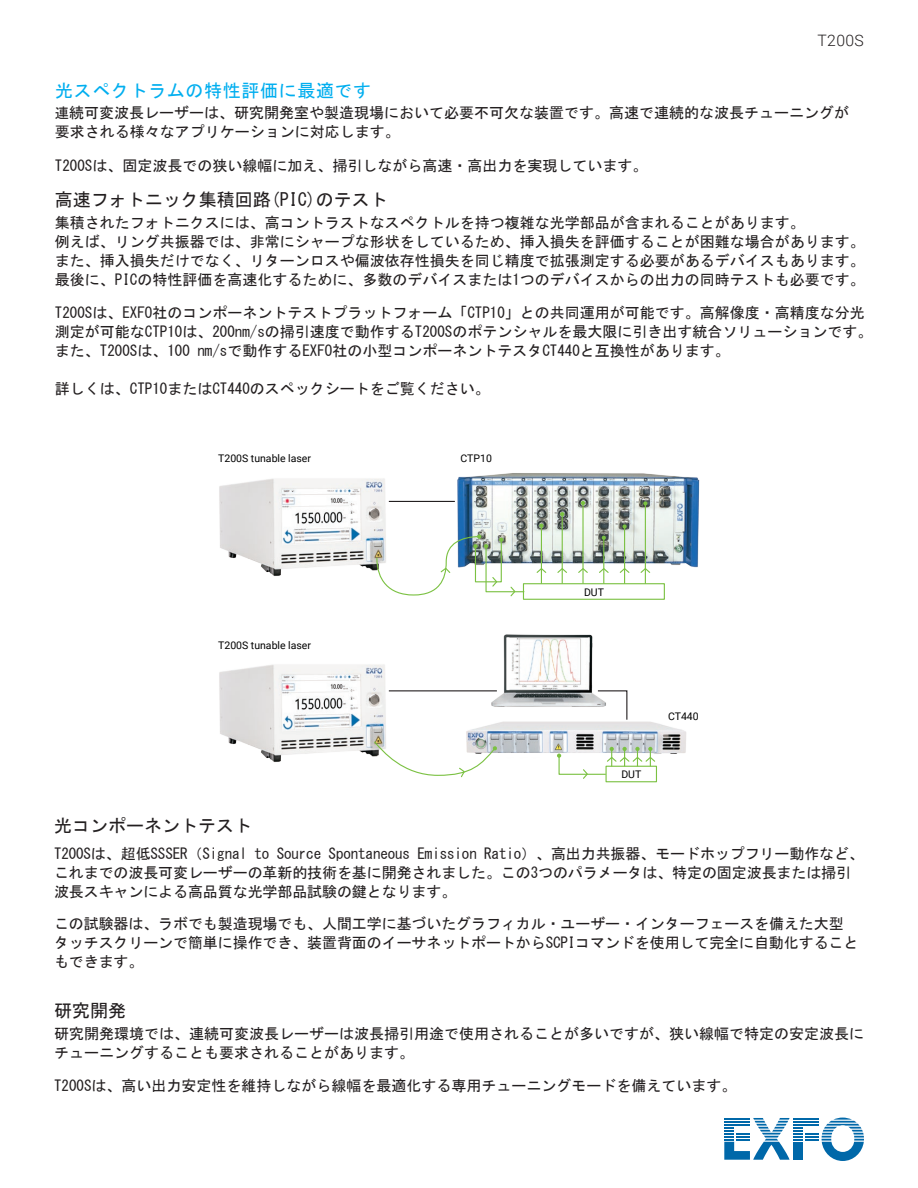
<style>
.page{position:relative;width:918px;height:1188px;background:#fff}
.page>*{position:absolute;margin:0;border:0;box-sizing:border-box;transform-origin:0 0}
.t1{font:18px "MS Gothic";color:#231f20}
.t2{font:18px "MS Gothic";letter-spacing:.035em;color:#00aeef}
.t3{font:300 15.75px "Roboto";letter-spacing:.025em;color:#231f20}
.t4{font:15px/18.9px "MS Gothic";color:#231f20}
.t5{font:10.5px "Roboto";color:#000101}
.s1{font-size:14.25px}
</style>
<div class="page">
<svg style="left:724px;top:1118px;width:140px;height:43px"></svg>
<hr style="left:724px;top:1124px;width:26px;height:2px;background:#0068a9">
<img style="left:219px;top:478px;width:180px;height:98px">
<hr style="left:389px;top:501px;width:65px;height:1px;background:#231f20">
<img style="left:444px;top:473px;width:256px;height:126px">
<svg style="left:376px;top:534px;width:149px;height:63px"></svg>
<div style="left:523px;top:583px;width:142px;height:17px;border:1px solid #7bc142"></div>
<svg style="left:536px;top:567px;width:11px;height:7px"></svg>
<hr style="left:541px;top:526px;width:1px;height:57px;background:#7bc142">
<svg style="left:539px;top:524px;width:5px;height:4px"></svg>
<svg style="left:556px;top:567px;width:12px;height:7px"></svg>
<hr style="left:562px;top:514px;width:1px;height:69px;background:#7bc142">
<svg style="left:560px;top:512px;width:4px;height:4px"></svg>
<svg style="left:577px;top:567px;width:12px;height:7px"></svg>
<hr style="left:582px;top:503px;width:2px;height:80px;background:#7bc142">
<svg style="left:581px;top:501px;width:4px;height:4px"></svg>
<svg style="left:598px;top:567px;width:12px;height:7px"></svg>
<hr style="left:603px;top:538px;width:1px;height:45px;background:#7bc142">
<svg style="left:602px;top:536px;width:4px;height:4px"></svg>
<svg style="left:619px;top:567px;width:11px;height:7px"></svg>
<hr style="left:624px;top:526px;width:1px;height:57px;background:#7bc142">
<svg style="left:622px;top:524px;width:5px;height:5px"></svg>
<svg style="left:639px;top:567px;width:12px;height:7px"></svg>
<hr style="left:645px;top:503px;width:1px;height:80px;background:#7bc142">
<svg style="left:643px;top:501px;width:4px;height:5px"></svg>
<img style="left:219px;top:664px;width:180px;height:98px">
<svg style="left:609px;top:690px;width:19px;height:19px"></svg>
<hr style="left:389px;top:690px;width:107px;height:1px;background:#231f20">
<img style="left:466px;top:709px;width:220px;height:57px">
<svg style="left:373px;top:740px;width:124px;height:38px"></svg>
<div style="left:606px;top:766px;width:51px;height:16px;border:1px solid #7bc142"></div>
<svg style="left:557px;top:747px;width:99px;height:33px"></svg>
<img style="left:490px;top:634px;width:119px;height:78px">
<p class="t3" style="left:818px;top:30px;width:48px">T200S</p>
<p class="t2" style="left:55px;top:81px;width:318px">光スペクトラムの特性評価に最適です</p>
<p class="t4" style="left:55px;top:104px;width:796px"><span class="s1">連</span>続可変波長レーザーは、研究開発室や製造現場において必要不可欠な装置です。高速で連続的な波長チューニングが要求される様々なアプリケーションに対応します。</p>
<p class="t4" style="left:55px;top:156px;width:594px">T200Sは、固定波長での狭い線幅に加え、掃引しながら高速・高出力を実現しています。</p>
<p class="t1" style="left:55px;top:190px;width:335px">高速フォトニック集積回路(PIC)のテスト</p>
<p class="t4" style="left:55px;top:213px;width:811px">集積されたフォトニクスには、高コントラストなスペクトルを持つ複雑な光学部品が含まれることがあります。<br>例えば、リング共振器では、非常にシャープな形状をしているため、挿入損失を評価することが困難な場合があります。また、挿入損失だけでなく、リターンロスや偏波依存性損失を同じ精度で拡張測定する必要があるデバイスもあります。最後に、PICの特性評価を高速化するために、多数のデバイスまたは1つのデバイスからの出力の同時テストも必要です。</p>
<p class="t4" style="left:55px;top:303px;width:819px">T200Sは、EXFO社のコンポーネントテストプラットフォーム「CTP10」との共同運用が可能です。高解像度・高精度な分光測定が可能なCTP10は、200nm/sの掃引速度で動作するT200Sのポテンシャルを最大限に引き出す統合ソリューションです。また、T200Sは、100 nm/sで動作するEXFO社の小型コンポーネントテスタCT440と互換性があります。</p>
<p class="t4" style="left:55px;top:379px;width:436px">詳しくは、CTP10またはCT440のスペックシートをご覧ください。</p>
<p class="t5" style="left:218px;top:272px;width:94px">T200S tunable laser</p>
<p class="t5" style="left:668px;top:344px;width:32px">CT440</p>
<p class="t5" style="left:218px;top:451px;width:94px">T200S tunable laser</p>
<p class="t5" style="left:461px;top:451px;width:33px">CTP10</p>
<p class="t5" style="left:218px;top:637px;width:94px">T200S tunable laser</p>
<p class="t5" style="left:584px;top:585px;width:21px">DUT</p>
<p class="t5" style="left:621px;top:767px;width:21px">DUT</p>
<p class="t5" style="left:668px;top:709px;width:32px">CT440</p>
<p class="t1" style="left:54px;top:817px;width:199px">光コンポーネントテスト</p>
<p class="t4" style="left:54px;top:844px;width:812px">T200Sは、超低SSSER（Signal to Source Spontaneous Emission Ratio）、高出力共振器、モードホップフリー動作など、これまでの波長可変レーザーの革新的技術を基に開発されました。この3つのパラメータは、特定の固定波長または掃引波長スキャンによる高品質な光学部品試験の鍵となります。</p>
<p class="t4" style="left:54px;top:914px;width:806px">この試験器は、ラボでも製造現場でも、人間工学に基づいたグラフィカル・ユーザー・インターフェースを備えた大型タッチスクリーンで簡単に操作でき、装置背面のイーサネットポートからSCPIコマンドを使用して完全に自動化することもできます。</p>
<p class="t1" style="left:54px;top:1001px;width:73px">研究開発</p>
<p class="t4" style="left:54px;top:1024px;width:811px">研究開発環境では、連続可変波長レーザーは波長掃引用途で使用されることが多いですが、狭い線幅で特定の安定波長にチューニングすることも要求されることがあります。</p>
<p class="t4" style="left:54px;top:1076px;width:684px">T200Sは、高い出力安定性を維持しながら線幅を最適化する専用チューニングモードを備えています。</p>
</div>
